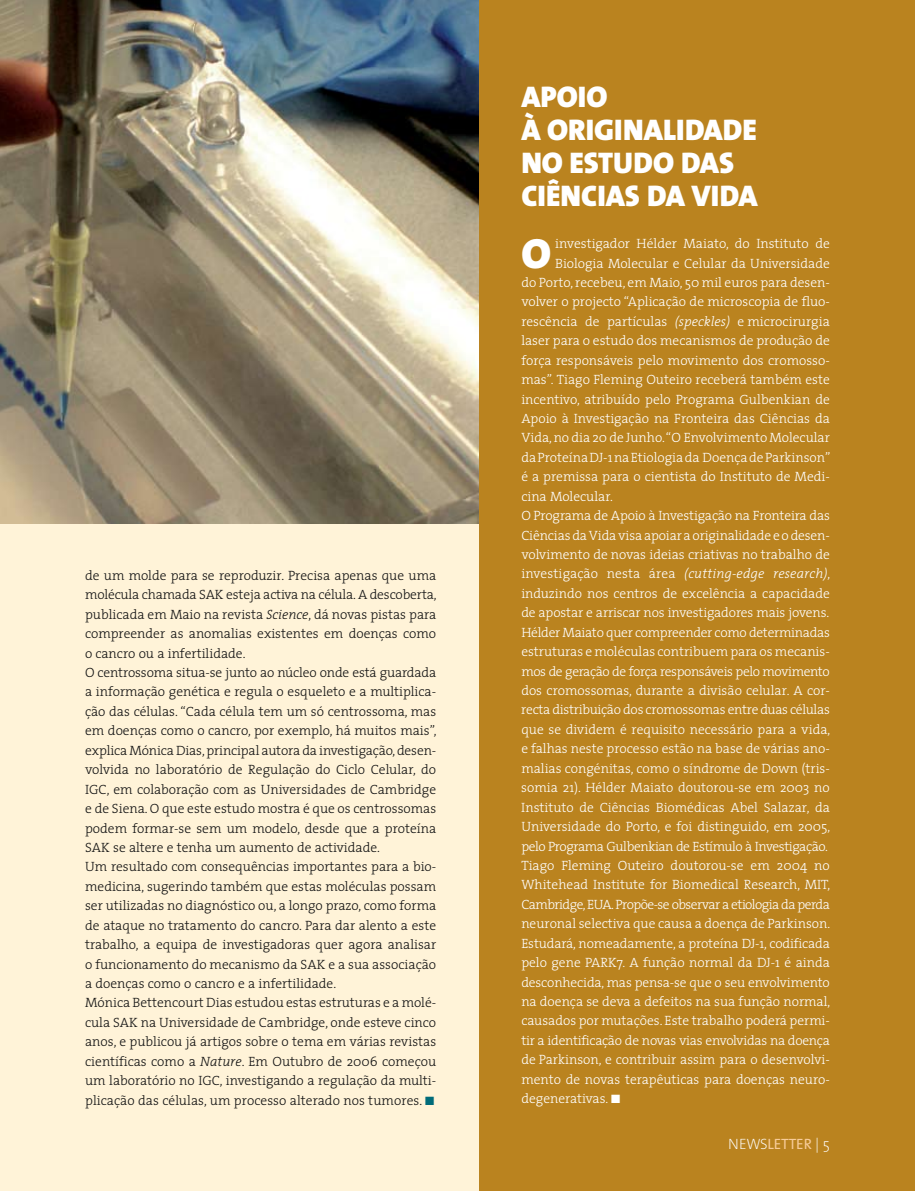
<style>
.page{position:relative;width:915px;height:1191px;background:#fff}
.page>*{position:absolute;margin:0;border:0;box-sizing:border-box;transform-origin:0 0}
.t1{font:42.3px "The Sans Black Caps";color:#fff}
.t2{font:30px/33px "The Sans Black Caps";color:#fff}
.t3{font:15px "The Sans";letter-spacing:-.01em;color:#f7cc99}
.t4{font:300 13.5px "The Serif";color:#fff}
.t5{font:300 13.5px/19.4px "The Serif";color:#121212}
.t6{font:300 13.5px "The Serif";letter-spacing:-.02em;color:#fff}
.t7{font:300 13.5px "The Serif";letter-spacing:-.03em;color:#fff}
.t8{font:300 13.5px "The Serif";letter-spacing:-.04em;color:#fff}
.s1{font-style:italic}
.s2{color:#006b79}
.s3{font-weight:200;color:#fff}
</style>
<div class="page">
<div style="left:478px;top:0;width:436px;height:1191px;background:#ba831f"></div>
<div style="left:0;top:0;width:478px;height:1191px;background:#fff3d8"></div>
<img style="left:0;top:0;width:478px;height:523px">
<p class="t5" style="left:85px;top:565px;width:353px">de um molde para se reproduzir. Precisa apenas que uma molécula chamada SAK esteja activa na célula. A descoberta, publicada em Maio na revista <span class="s1">Science</span>, dá novas pistas para compreender as anomalias existentes em doenças como o cancro ou a infertilidade.<br>O centrossoma situa-se junto ao núcleo onde está guardada a informação genética e regula o esqueleto e a multiplica‑ ção das células. “Cada célula tem um só centrossoma, mas em doenças como o cancro, por exemplo, há muitos mais”, explica Mónica Dias, principal autora da investigação, desen&shy;volvida no laboratório de Regulação do Ciclo Celular, do IGC, em colaboração com as Universidades de Cambridge e de Siena. O que este estudo mostra é que os centrossomas podem formar-se sem um modelo, desde que a proteína SAK se altere e tenha um aumento de actividade.<br>Um resultado com consequências importantes para a bio‑ medicina, sugerindo também que estas moléculas possam ser utilizadas no diagnóstico ou, a longo prazo, como forma de ataque no tratamento do cancro. Para dar alento a este trabalho, a equipa de investigadoras quer agora analisar o funcionamento do mecanismo da SAK e a sua associação a doenças como o cancro e a infertilidade.<br>Mónica Bettencourt Dias estudou estas estruturas e a molé&shy;cula SAK na Universidade de Cambridge, onde esteve cinco anos, e publicou já artigos sobre o tema em várias revistas científicas como a <span class="s1">Nature</span>. Em Outubro de 2006 começou um laboratório no IGC, investigando a regulação da multi‑ plicação das células, um processo alterado nos tumores. <span class="s2">■</span></p>
<h2 class="t2" style="left:521px;top:79px;width:238px">APOIO<br>À ORIGINALIDADE<br>NO ESTUDO DAS<br>CIÊNCIAS DA VIDA</h2>
<h1 class="t1" style="left:521px;top:217px;width:11px">O</h1>
<p class="t4" style="left:555px;top:232px;width:276px">investigador Hélder Maiato, do Instituto de</p>
<p class="t4" style="left:555px;top:252px;width:276px">Biologia Molecular e Celular da Universidade</p>
<p class="t4" style="left:521px;top:271px;width:310px">do Porto, recebeu, em Maio, 50 mil euros para desen‑</p>
<p class="t4" style="left:521px;top:291px;width:310px">volver o projecto “Aplicação de microscopia de fluo‑</p>
<p class="t4" style="left:521px;top:310px;width:310px">rescência de partículas <span class="s1">(speckles)</span> e microcirurgia</p>
<p class="t4" style="left:521px;top:329px;width:310px">laser para o estudo dos mecanismos de pro-du-ção de</p>
<p class="t4" style="left:521px;top:349px;width:310px">força responsáveis pelo movimento dos cromosso‑</p>
<p class="t4" style="left:521px;top:368px;width:310px">mas”. Tiago Fleming Outeiro receberá também este</p>
<p class="t4" style="left:521px;top:388px;width:310px">incentivo, atri-buído pelo Programa Gulbenkian de</p>
<p class="t4" style="left:521px;top:407px;width:310px">Apoio à Investigação na Fronteira das Ciências da</p>
<p class="t4" style="left:521px;top:427px;width:310px">Vida, no dia 20 de Junho. “O Envolvimento Molecular</p>
<p class="t4" style="left:521px;top:446px;width:310px">da Proteína DJ-1 na Etiologia da Doença de Parkinson”</p>
<p class="t4" style="left:521px;top:465px;width:308px">é a premissa para o cientista do Instituto de Medi-</p>
<p class="t4" style="left:521px;top:485px;width:93px">cina Molecular.</p>
<p class="t4" style="left:521px;top:504px;width:310px">O Programa de Apoio à Investigação na Fronteira das</p>
<p class="t4" style="left:521px;top:524px;width:308px">Ciências da Vida visa apoiar a originalidade e o desen-</p>
<p class="t4" style="left:521px;top:543px;width:310px">volvimento de novas ideias criativas no trabalho de</p>
<p class="t4" style="left:521px;top:563px;width:310px">investigação nesta área <span class="s1">(cutting-edge research)</span>,</p>
<p class="t4" style="left:521px;top:582px;width:310px">induzindo nos centros de excelência a capacidade</p>
<p class="t4" style="left:521px;top:601px;width:309px">de apostar e arriscar nos investigadores mais jovens.</p>
<p class="t6" style="left:521px;top:621px;width:310px">Hélder Maiato quer compreender como determinadas</p>
<p class="t4" style="left:521px;top:640px;width:308px">estru-turas e moléculas contribuem para os mecanis-</p>
<p class="t7" style="left:521px;top:660px;width:310px">mos de geração de força responsáveis pelo movimento</p>
<p class="t4" style="left:521px;top:679px;width:310px">dos cromossomas, durante a divisão celular. A cor‑</p>
<p class="t6" style="left:521px;top:698px;width:310px">recta distribuição dos cromos- somas entre duas células</p>
<p class="t4" style="left:521px;top:718px;width:310px">que se dividem é requisito necessário para a vida,</p>
<p class="t4" style="left:521px;top:737px;width:310px">e falhas neste processo estão na base de várias ano‑</p>
<p class="t4" style="left:521px;top:757px;width:310px">malias congénitas, como o síndrome de Down (tris‑</p>
<p class="t4" style="left:521px;top:776px;width:310px">somia 21). Hélder Maiato doutorou-se em 2003 no</p>
<p class="t4" style="left:521px;top:796px;width:310px">Insti-tuto de Ciências Biomédicas Abel Salazar, da</p>
<p class="t4" style="left:521px;top:815px;width:310px">Universidade do Porto, e foi distinguido, em 2005,</p>
<p class="t7" style="left:521px;top:834px;width:308px">pelo Programa Gulbenkian de Estímulo à Investigação.</p>
<p class="t4" style="left:521px;top:854px;width:310px">Tiago Fleming Outeiro doutorou-se em 2004 no</p>
<p class="t4" style="left:521px;top:873px;width:310px">Whitehead Institute for Biomedical Research, MIT,</p>
<p class="t8" style="left:521px;top:893px;width:310px">Cambridge, EUA. Propõe-se observar a etiologia da perda</p>
<p class="t4" style="left:521px;top:912px;width:310px">neuronal selectiva que causa a doença de Parkinson.</p>
<p class="t4" style="left:521px;top:932px;width:310px">Estudará, nomeadamente, a proteína DJ-1, codificada</p>
<p class="t4" style="left:521px;top:951px;width:310px">pelo gene PARK7. A função normal da DJ-1 é ainda</p>
<p class="t4" style="left:521px;top:970px;width:310px">desconhecida, mas pensa-se que o seu envolvimento</p>
<p class="t4" style="left:521px;top:990px;width:310px">na doença se deva a defeitos na sua função normal,</p>
<p class="t4" style="left:521px;top:1009px;width:308px">causados por mutações. Este trabalho poderá permi-</p>
<p class="t6" style="left:521px;top:1029px;width:310px">tir a identificação de novas vias envolvidas na doença</p>
<p class="t4" style="left:521px;top:1048px;width:310px">de Parkinson, e contribuir assim para o desenvolvi‑</p>
<p class="t4" style="left:521px;top:1068px;width:310px">mento de novas terapêuticas para doenças neuro‑</p>
<p class="t4" style="left:521px;top:1087px;width:100px">degenerativas. ■</p>
<p class="t3" style="left:728px;top:1131px;width:93px"><span class="s3">NEWS</span>LETTER <span class="s3">|</span></p>
</div>
